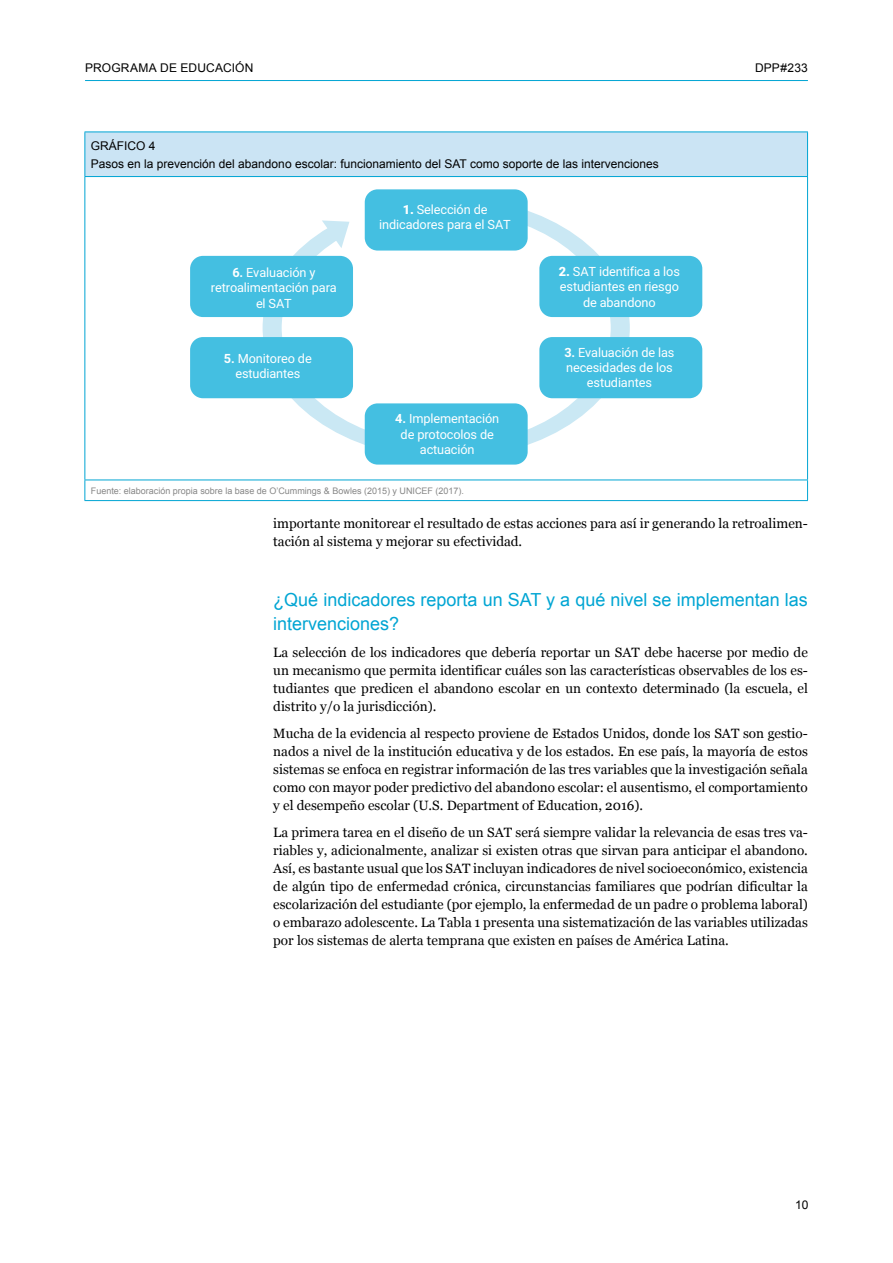
<style>
.page{position:relative;width:893px;height:1263px;background:#fff}
.page>*{position:absolute;margin:0;border:0;box-sizing:border-box;transform-origin:0 0}
.t1{font:18px/24px "Arial";color:#00a5d3}
.t2{font:13.5px/18px "Georgia";color:#000;text-align:justify}
.t3{font:12.75px/15.3px "Roboto";letter-spacing:-.01em;color:#fff;text-align:center}
.t4{font:12px/18px "Arial";color:#000}
.t5{font:9px "Arial";color:#878787}
.s1{font-weight:700}
.s2{font-weight:900}
</style>
<div class="page">
<hr style="left:85px;top:80px;width:723px;height:1px;background:#00a5d3">
<div style="left:263px;top:197px;width:367px;height:261px;background:#cae8f4;border-radius:50%"></div>
<div style="left:282px;top:211px;width:329px;height:234px;background:#fff;border-radius:50%"></div>
<div style="left:539px;top:256px;width:163px;height:61px;background:#44bfe1;border-radius:13px"></div>
<div style="left:539px;top:337px;width:163px;height:61px;background:#44bfe1;border-radius:13px"></div>
<div style="left:190px;top:337px;width:163px;height:61px;background:#44bfe1;border-radius:13px"></div>
<div style="left:365px;top:403px;width:163px;height:62px;background:#44bfe1;border-radius:13px"></div>
<svg style="left:322px;top:190px;width:50px;height:73px"></svg>
<div style="left:365px;top:189px;width:163px;height:62px;background:#44bfe1;border-radius:13px"></div>
<div style="left:190px;top:256px;width:163px;height:61px;background:#44bfe1;border-radius:13px"></div>
<div style="left:85px;top:132px;width:722px;height:45px;background:#cbe4f4"></div>
<hr style="left:84px;top:132px;width:724px;height:1px;background:#00a5d3">
<hr style="left:84px;top:132px;width:1px;height:44px;background:#00a5d3">
<hr style="left:807px;top:132px;width:1px;height:44px;background:#00a5d3">
<hr style="left:84px;top:176px;width:724px;height:1px;background:#00a5d3">
<hr style="left:84px;top:177px;width:1px;height:303px;background:#00a5d3">
<hr style="left:807px;top:177px;width:1px;height:303px;background:#00a5d3">
<hr style="left:84px;top:480px;width:724px;height:1px;background:#00a5d3">
<svg style="left:84px;top:480px;width:1px;height:20px"></svg>
<svg style="left:807px;top:480px;width:1px;height:20px"></svg>
<hr style="left:84px;top:500px;width:724px;height:1px;background:#00a5d3">
<hr style="left:892px;top:0;width:1px;height:1263px;background:#c6c6c6">
<p class="t4" style="left:85px;top:58px;width:170px">PROGRAMA DE EDUCACIÓN</p>
<p class="t4" style="left:755px;top:58px;width:54px">DPP#233</p>
<p class="t4" style="left:91px;top:136px;width:569px">GRÁFICO 4<br>Pasos en la prevención del abandono escolar: funcionamiento del SAT como soporte de las intervenciones</p>
<p class="t3" style="left:211px;top:264px;width:127px"><span class="s1">6.</span> Evaluación y retroalimentación para el SAT</p>
<p class="t3" style="left:224px;top:350px;width:89px"><span class="s1">5.</span> Monitoreo de estudiantes</p>
<p class="t3" style="left:379px;top:201px;width:133px"><span class="s2">1.</span> Selección de indicadores para el SAT</p>
<p class="t3" style="left:395px;top:411px;width:105px"><span class="s1">4.</span> Implementación de protocolos de actuación</p>
<p class="t5" style="left:91px;top:484px;width:375px">Fuente: elaboración propia sobre la base de O’Cummings &amp; Bowles (2015) y UNICEF (2017).</p>
<p class="t3" style="left:559px;top:263px;width:122px"><span class="s2">2.</span> SAT identifica a los estudiantes en riesgo de abandono</p>
<p class="t3" style="left:564px;top:344px;width:112px"><span class="s1">3.</span> Evaluación de las necesidades de los estudiantes</p>
<p class="t2" style="left:273px;top:514px;width:536px">importante monitorear el resultado de estas acciones para así ir generando la retroalimen&shy;tación al sistema y mejorar su efectividad.</p>
<h1 class="t1" style="left:273px;top:587px;width:536px">¿Qué indicadores reporta un SAT y a qué nivel se implementan las intervenciones?</h1>
<p class="t2" style="left:273px;top:643px;width:536px">La selección de los indicadores que debería reportar un SAT debe hacerse por medio de un mecanismo que permita identificar cuáles son las características observables de los es&shy;tudiantes que predicen el abandono escolar en un contexto determinado (la escuela, el distrito y/o la jurisdicción).</p>
<p class="t2" style="left:273px;top:724px;width:536px">Mucha de la evidencia al respecto proviene de Estados Unidos, donde los SAT son gestio&shy;nados a nivel de la institución educativa y de los estados. En ese país, la mayoría de estos sistemas se enfoca en registrar información de las tres variables que la investigación señala como con mayor poder predictivo del abandono escolar: el ausentismo, el comportamiento y el desempeño escolar (U.S. Department of Education, 2016).</p>
<p class="t2" style="left:273px;top:823px;width:536px">La primera tarea en el diseño de un SAT será siempre validar la relevancia de esas tres va&shy;riables y, adicionalmente, analizar si existen otras que sirvan para anticipar el abandono.<br>Así, es bastante usual que los SAT incluyan indicadores de nivel socioeconómico, existencia de algún tipo de enfermedad crónica, circunstancias familiares que podrían dificultar la escolarización del estudiante (por ejemplo, la enfermedad de un padre o problema laboral) o embarazo adolescente. La Tabla 1 presenta una sistematización de las variables utilizadas por los sistemas de alerta temprana que existen en países de América Latina.</p>
<p class="t4" style="left:795px;top:1196px;width:15px">10</p>
</div>
